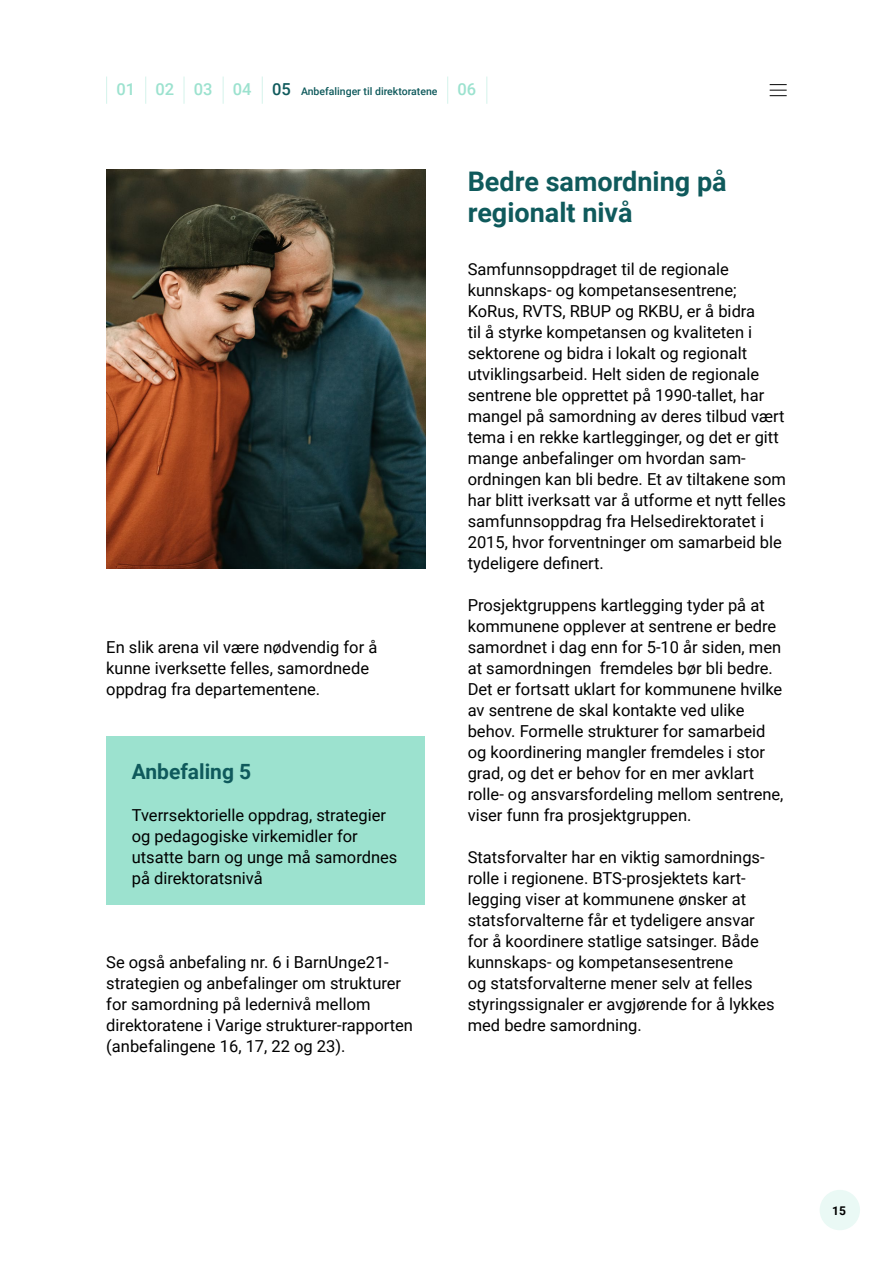
<style>
.page{position:relative;width:893px;height:1263px;background:#fff}
.page>*{position:absolute;margin:0;border:0;box-sizing:border-box;transform-origin:0 0}
.t1{font:700 27px/31.5px "Roboto";color:#0f5a5c}
.t2{font:700 21px "Roboto";color:#0f5a5c}
.t3{font:16.5px/21px "Roboto";color:#000}
.t4{font:700 12px "Roboto";color:#000}
.t5{font:500 10.5px "Roboto";color:#0f5a5c}
.s1{font-size:16.5px;color:#9ce2cf}
.s2{font-size:16.5px}
</style>
<div class="page">
<div style="left:820px;top:1190px;width:40px;height:40px;background:#eaf9f5;border-radius:50%"></div>
<div style="left:106px;top:737px;width:319px;height:168px;background:#9ce2cf"></div>
<img style="left:106px;top:170px;width:319px;height:399px">
<svg style="left:770px;top:84px;width:17px;height:12px"></svg>
<svg style="left:106px;top:77px;width:1px;height:27px"></svg>
<svg style="left:145px;top:77px;width:1px;height:27px"></svg>
<svg style="left:184px;top:77px;width:1px;height:27px"></svg>
<svg style="left:223px;top:77px;width:1px;height:27px"></svg>
<svg style="left:262px;top:77px;width:1px;height:27px"></svg>
<svg style="left:447px;top:77px;width:1px;height:27px"></svg>
<svg style="left:486px;top:77px;width:1px;height:27px"></svg>
<p class="t5" style="left:116px;top:84px;width:361px"><span class="s1">01 02 03 04</span> <span class="s2">05</span> Anbefalinger til direktoratene <span class="s1">06</span></p>
<p class="t3" style="left:106px;top:636px;width:273px">En slik arena vil være nødvendig for å kunne iverksette felles, samordnede oppdrag fra departementene.</p>
<p class="t2" style="left:132px;top:756px;width:121px">Anbefaling 5</p>
<p class="t3" style="left:132px;top:804px;width:267px">Tverrsektorielle oppdrag, strategier og pedagogiske virkemidler for utsatte barn og unge må samordnes på direktoratsnivå</p>
<p class="t3" style="left:106px;top:951px;width:308px">Se også anbefaling nr. 6 i BarnUnge21-- strategien og anbefalinger om strukturer for samordning på ledernivå mellom direktoratene i Varige strukturer-rapporten (anbefalingene 16, 17, 22 og 23).</p>
<h1 class="t1" style="left:468px;top:164px;width:260px">Bedre samordning på regionalt nivå</h1>
<p class="t3" style="left:468px;top:258px;width:320px">Samfunnsoppdraget til de regionale kunnskaps- og kompetansesentrene; KoRus, RVTS, RBUP og RKBU, er å bidra<br>til å styrke kompetansen og kvaliteten i sektorene og bidra i lokalt og regionalt utviklingsarbeid. Helt siden de regionale sentrene ble opprettet på 1990-tallet, har mangel på samordning av deres tilbud vært tema i en rekke kartlegginger, og det er gitt mange anbefalinger om hvordan sam&shy;ordningen kan bli bedre. Et av tiltakene som har blitt iverksatt var å utforme et nytt felles samfunnsoppdrag fra Helsedirektoratet i 2015, hvor forventninger om samarbeid ble tydeligere definert.</p>
<p class="t3" style="left:468px;top:594px;width:317px">Prosjektgruppens kartlegging tyder på at kommunene opplever at sentrene er bedre samordnet i dag enn for 5-10 år siden, men at samordningen fremdeles bør bli bedre.<br>Det er fortsatt uklart for kommunene hvilke av sentrene de skal kontakte ved ulike behov. Formelle strukturer for samarbeid og koordinering mangler fremdeles i stor grad, og det er behov for en mer avklart rolle- og ansvarsfordeling mellom sentrene, viser funn fra prosjektgruppen.</p>
<p class="t3" style="left:468px;top:846px;width:309px">Statsforvalter har en viktig samordnings&shy;rolle i regionene. BTS-prosjektets kart&shy;legging viser at kommunene ønsker at statsforvalterne får et tydeligere ansvar for å koordinere statlige satsinger. Både kunnskaps- og kompetansesentrene<br>og statsforvalterne mener selv at felles styringssignaler er avgjørende for å lykkes med bedre samordning.</p>
<p class="t4" style="left:832px;top:1202px;width:15px">15</p>
</div>
